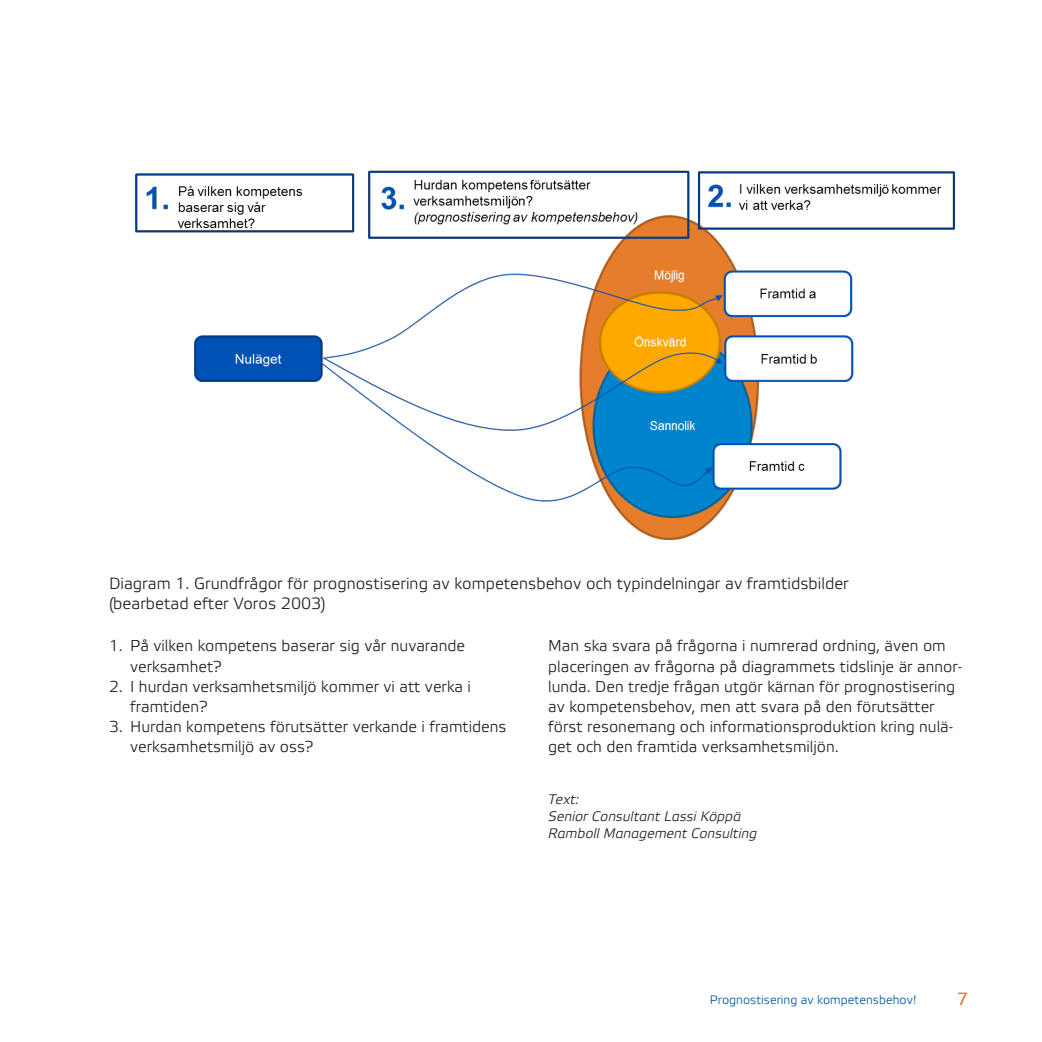
<style>
.page{position:relative;width:1042px;height:1042px;background:#fff}
.page>*{position:absolute;margin:0;border:0;box-sizing:border-box;transform-origin:0 0}
.t1{font:17.5px "Etelka Light Pro";color:#f4792a}
.t2{font:16.28px/20.1px "Etelka Light Pro";color:#231f20}
.t3{font:300 15.75px/20.1px "Etelka";color:#231f20}
.t4{font:italic 300 13.83px/17.2px "Etelka";color:#231f20}
.t5{font:12.25px "Etelka Light Pro";color:#0157a5}
</style>
<div class="page">
<img style="left:135px;top:170px;width:819px;height:370px">
<p class="t2" style="left:109px;top:574px;width:741px">Diagram 1. Grundfrågor för prognostisering av kompetensbehov och typindelningar av framtidsbilder (bearbetad efter Voros 2003)</p>
<p class="t3" style="left:130px;top:636px;width:336px;text-indent:-21px">1. På vilken kompetens baserar sig vår nuvarande verksamhet?</p>
<p class="t3" style="left:130px;top:676px;width:342px;text-indent:-21px">2. I hurdan verksamhetsmiljö kommer vi att verka i framtiden?</p>
<p class="t3" style="left:130px;top:717px;width:378px;text-indent:-21px">3. Hurdan kompetens förutsätter verkande i framtidens verksamhetsmiljö av oss?</p>
<p class="t3" style="left:548px;top:636px;width:415px">Man ska svara på frågorna i numrerad ordning, även om placeringen av frågorna på diagrammets tidslinje är annor&shy;lunda. Den tredje frågan utgör kärnan för prognostisering av kompetensbehov, men att svara på den förutsätter först resonemang och informationsproduktion kring nulä&shy;get och den framtida verksamhetsmiljön.</p>
<p class="t4" style="left:548px;top:790px;width:210px">Text:<br>Senior Consultant Lassi Köppä<br>Ramboll Management Consulting</p>
<p class="t5" style="left:710px;top:993px;width:208px">Prognostisering av kompetensbehov!</p>
<p class="t1" style="left:956px;top:990px;width:12px">7</p>
</div>
